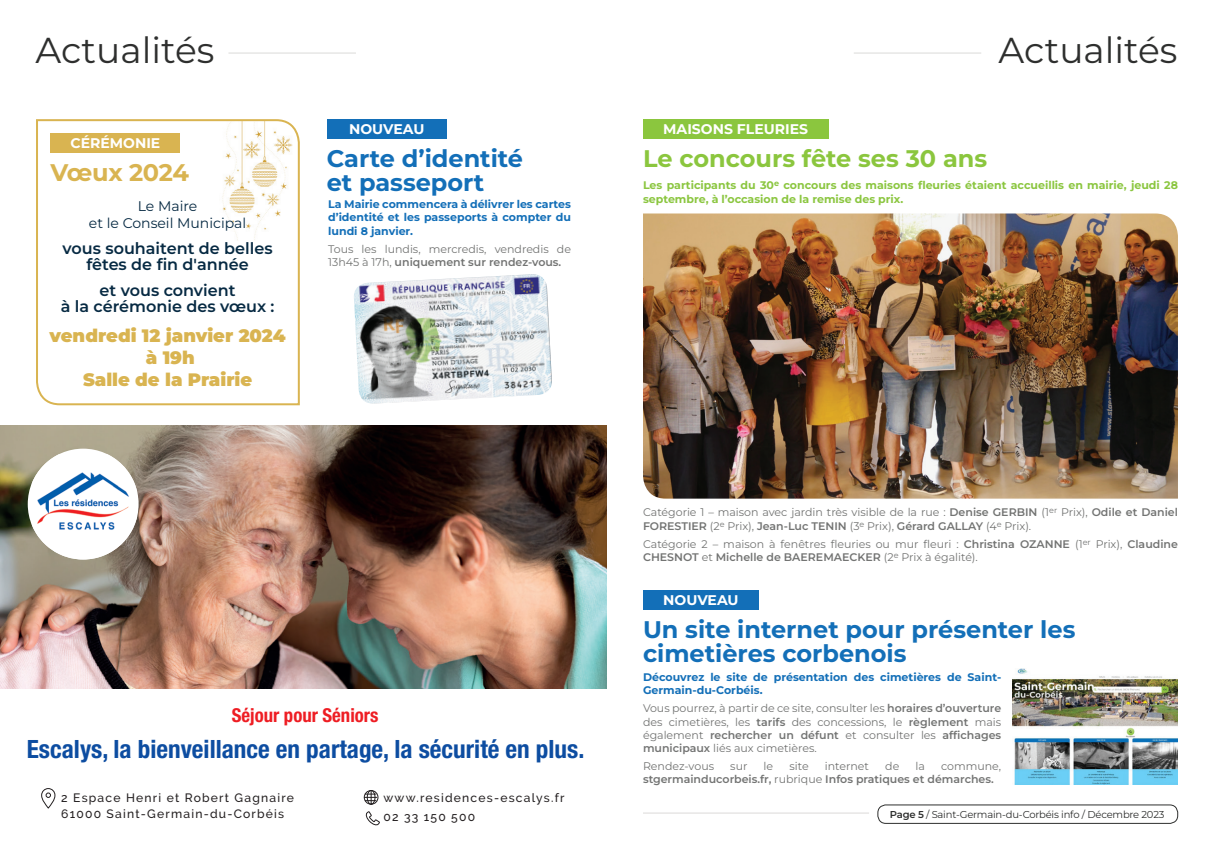
<style>
.page{position:relative;width:1214px;height:854px;background:#fff}
.page>*{position:absolute;margin:0;border:0;box-sizing:border-box;transform-origin:0 0}
.t1{font:36px "Montserrat";color:#2e2f2e}
.t2{font:700 condensed 25.2px "Helvetica Neue LT Std";color:#0d4da1}
.t3{font:700 24px/24px "Montserrat";color:#136fb8}
.t4{font:700 24px "Montserrat";color:#8bc63e}
.t5{font:700 24px "Montserrat";letter-spacing:-.01em;color:#d9b451}
.t6{font:700 condensed 19.2px "Helvetica Neue LT Std";color:#ee1d23}
.t7{font:900 18px/22px "Montserrat";color:#d9b451;text-align:center}
.t8{font:600 16px/16px "Montserrat";color:#072a43;text-align:center}
.t9{font:700 14px "Montserrat";color:#fff}
.t10{font:14px/16px "Montserrat";color:#072a43;text-align:center}
.t11{font:500 12.1px/19.2px "Raleway";letter-spacing:.1em;color:#231f20}
.t12{font:11px/13.2px "Montserrat";color:#737473}
.t13{font:700 11px/13.2px "Montserrat";color:#136fb8;text-align:justify}
.t14{font:700 11px/13.2px "Montserrat";color:#8bc640}
.t15{font:600 11px/13.2px "Montserrat";color:#737473}
.t16{font:10px "Montserrat";letter-spacing:-.02em;color:#2e2f2e}
.s1{font-weight:600}
.s2{font-weight:400}
</style>
<div class="page">
<hr style="left:228px;top:53px;width:128px;height:1px;background:#dbdad8">
<svg style="left:36px;top:119px;width:264px;height:287px"></svg>
<div style="left:50px;top:133px;width:130px;height:20px;background:#d9b451"></div>
<div style="left:643px;top:119px;width:185px;height:19px;background:#8bc63e"></div>
<img style="left:643px;top:213px;width:534px;height:285px">
<hr style="left:853px;top:53px;width:128px;height:1px;background:#dbdad8">
<hr style="left:643px;top:812px;width:226px;height:1px;background:#dbdad8">
<div style="left:877px;top:804px;width:300px;height:19px;border:1px solid #2e2f2e;border-radius:8px"></div>
<div style="left:327px;top:119px;width:119px;height:19px;background:#136fb8"></div>
<div style="left:643px;top:590px;width:115px;height:19px;background:#136fb8"></div>
<img style="left:354px;top:274px;width:198px;height:130px">
<img style="left:1012px;top:668px;width:165px;height:116px">
<img style="left:0;top:425px;width:607px;height:263px">
<div style="left:28px;top:448px;width:110px;height:111px;background:#fff;border-radius:50%"></div>
<img style="left:32px;top:454px;width:105px;height:105px">
<svg style="left:363px;top:790px;width:16px;height:14px"></svg>
<svg style="left:365px;top:811px;width:15px;height:15px"></svg>
<svg style="left:41px;top:788px;width:15px;height:21px"></svg>
<h1 class="t1" style="left:35px;top:26px;width:180px">Actualités</h1>
<p class="t9" style="left:70px;top:133px;width:91px">CÉRÉMONIE</p>
<h3 class="t5" style="left:50px;top:156px;width:140px">Vœux 2024</h3>
<p class="t10" style="left:89px;top:198px;width:159px">Le Maire<br>et le Conseil Municipal</p>
<h3 class="t8" style="left:63px;top:239px;width:211px">vous souhaitent de belles fêtes de fin d'année</h3>
<h3 class="t8" style="left:61px;top:281px;width:215px">et vous convient<br>à la cérémonie des vœux :</h3>
<h3 class="t7" style="left:49px;top:323px;width:238px">vendredi 12 janvier 2024 à 19h<br>Salle de la Prairie</h3>
<p class="t9" style="left:349px;top:119px;width:77px">NOUVEAU</p>
<h3 class="t3" style="left:327px;top:145px;width:198px">Carte d’identité et passeport</h3>
<p class="t13" style="left:328px;top:197px;width:244px">La Mairie commencera à délivrer les cartes d’identité et les passeports à compter du lundi 8 janvier.</p>
<p class="t12" style="left:328px;top:242px;width:244px">Tous les lundis, mercredis, vendredis de<br>13h45 à 17h, <span class="s1">uniquement sur rendez-vous.</span></p>
<h3 class="t6" style="left:232px;top:703px;width:148px">Séjour pour Séniors</h3>
<h2 class="t2" style="left:27px;top:733px;width:559px">Escalys, la bienveillance en partage, la sécurité en plus.</h2>
<p class="t11" style="left:383px;top:787px;width:182px">www.residences-escalys.fr<br>02 33 150 500</p>
<p class="t11" style="left:61px;top:789px;width:234px;line-height:16.1px">2 Espace Henri et Robert Gagnaire<br>61000 Saint-Germain-du-Corbéis</p>
<h1 class="t1" style="left:998px;top:26px;width:180px">Actualités</h1>
<p class="t9" style="left:663px;top:119px;width:146px">MAISONS FLEURIES</p>
<h3 class="t4" style="left:643px;top:142px;width:345px">Le concours fête ses 30 ans</h3>
<p class="t14" style="left:643px;top:178px;width:536px">Les participants du 30<sup>e</sup> concours des maisons fleuries étaient accueillis en mairie, jeudi 28 septembre, à l’occasion de la remise des prix.</p>
<p class="t12" style="left:643px;top:505px;width:536px">Catégorie 1 – maison avec jardin très visible de la rue : <span class="s1">Denise GERBIN</span> (1<sup>er</sup> Prix), <span class="s1">Odile et Daniel<br>FORESTIER</span> (2<sup>e</sup> Prix), <span class="s1">Jean-Luc TENIN</span> (3<sup>e</sup> Prix), <span class="s1">Gérard GALLAY</span> (4<sup>e</sup> Prix).</p>
<p class="t12" style="left:643px;top:536px;width:536px">Catégorie 2 – maison à fenêtres fleuries ou mur fleuri : <span class="s1">Christina OZANNE</span> (1<sup>er</sup> Prix), <span class="s1">Claudine<br>CHESNOT</span> et <span class="s1">Michelle de BAEREMAECKER</span> (2<sup>e</sup> Prix à égalité).</p>
<p class="t9" style="left:663px;top:590px;width:77px">NOUVEAU</p>
<h3 class="t3" style="left:643px;top:616px;width:434px">Un site internet pour présenter les cimetières corbenois</h3>
<p class="t13" style="left:643px;top:670px;width:360px">Découvrez le site de présentation des cimetières de Saint-<br>Germain-du-Corbéis.</p>
<p class="t12" style="left:643px;top:701px;width:360px;text-align:justify">Vous pourrez, à partir de ce site, consulter les <span class="s1">horaires d’ouverture </span>des cimetières, les <span class="s1">tarifs</span> des concessions, le <span class="s1">règlement</span> mais également <span class="s1">rechercher un défunt</span> et consulter les <span class="s1">affichages municipaux</span> liés aux cimetières.</p>
<p class="t12" style="left:643px;top:759px;width:73px">Rendez-vous</p>
<p class="t12" style="left:730px;top:759px;width:19px">sur</p>
<p class="t12" style="left:763px;top:759px;width:11px">le</p>
<p class="t12" style="left:789px;top:759px;width:21px">site</p>
<p class="t12" style="left:824px;top:759px;width:46px">internet</p>
<p class="t12" style="left:885px;top:759px;width:16px">de</p>
<p class="t12" style="left:915px;top:759px;width:11px">la</p>
<p class="t15" style="left:643px;top:759px;width:360px;text-indent:298px"><span class="s2">commune, </span>stgermainducorbeis.fr, <span class="s2">rubrique</span> Infos pratiques et démarches.</p>
<p class="t16" style="left:889px;top:807px;width:276px"><span class="s1">Page 5</span> / Saint-Germain-du-Corbéis info / Décembre 2023</p>
</div>
